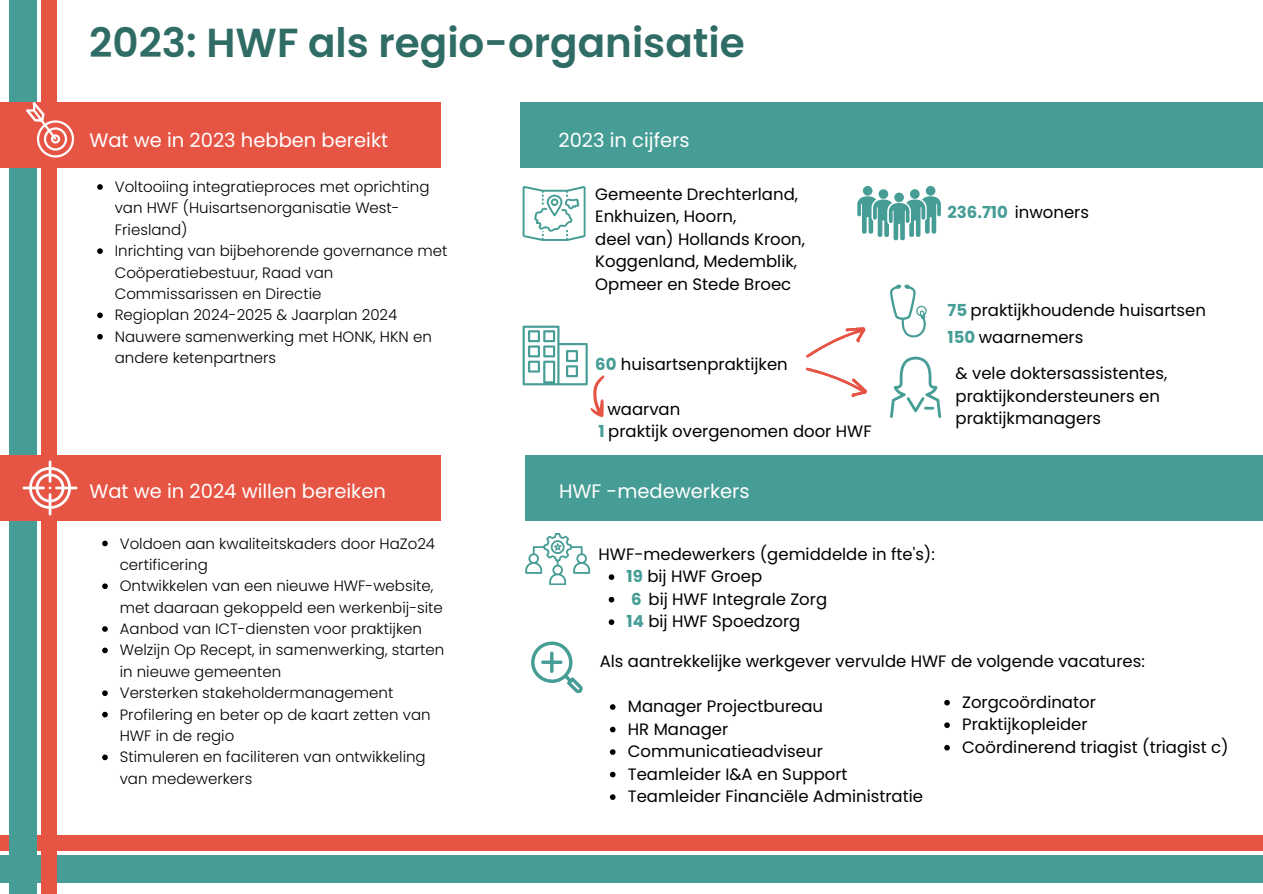
<style>
.page{position:relative;width:1263px;height:894px;background:#fff}
.page>*{position:absolute;margin:0;border:0;box-sizing:border-box;transform-origin:0 0}
.t1{font:600 40.5px "Poppins";color:#306c66}
.t2{font:19.5px "Poppins";color:#fff}
.t3{font:16.5px/22.5px "Poppins";color:#000}
.t4{font:300 15px/21.3px "Poppins";color:#000}
.s1{font-weight:700;color:#459d95}
</style>
<div class="page">
<div style="left:0;top:855px;width:1263px;height:28px;background:#459d95"></div>
<div style="left:0;top:835px;width:1263px;height:15px;background:#e65444"></div>
<div style="left:9px;top:0;width:28px;height:893px;background:#459d95"></div>
<div style="left:41px;top:0;width:16px;height:893px;background:#e65444"></div>
<div style="left:0;top:102px;width:441px;height:65px;background:#e65444"></div>
<svg style="left:26px;top:102px;width:48px;height:55px"></svg>
<div style="left:0;top:455px;width:441px;height:65px;background:#e65444"></div>
<svg style="left:23px;top:460px;width:54px;height:55px"></svg>
<div style="left:520px;top:102px;width:743px;height:65px;background:#459d95"></div>
<svg style="left:890px;top:284px;width:37px;height:53px"></svg>
<svg style="left:890px;top:356px;width:51px;height:62px"></svg>
<div style="left:926px;top:186px;width:9px;height:9px;background:#459d95;border-radius:50%"></div>
<div style="left:910px;top:189px;width:10px;height:10px;background:#459d95;border-radius:50%"></div>
<div style="left:863px;top:186px;width:9px;height:9px;background:#459d95;border-radius:50%"></div>
<div style="left:879px;top:189px;width:9px;height:10px;background:#459d95;border-radius:50%"></div>
<svg style="left:857px;top:196px;width:84px;height:44px"></svg>
<div style="left:894px;top:192px;width:10px;height:10px;background:#459d95;border-radius:50%"></div>
<svg style="left:523px;top:186px;width:62px;height:55px"></svg>
<div style="left:525px;top:455px;width:738px;height:65px;background:#459d95"></div>
<svg style="left:525px;top:533px;width:65px;height:51px"></svg>
<svg style="left:531px;top:641px;width:52px;height:52px"></svg>
<svg style="left:806px;top:327px;width:61px;height:70px"></svg>
<svg style="left:523px;top:325px;width:82px;height:92px"></svg>
<svg style="left:97px;top:184px;width:6px;height:6px"></svg>
<svg style="left:97px;top:248px;width:6px;height:6px"></svg>
<svg style="left:97px;top:312px;width:6px;height:6px"></svg>
<svg style="left:97px;top:334px;width:6px;height:5px"></svg>
<svg style="left:102px;top:540px;width:6px;height:6px"></svg>
<svg style="left:102px;top:583px;width:6px;height:6px"></svg>
<svg style="left:102px;top:626px;width:6px;height:5px"></svg>
<svg style="left:102px;top:647px;width:6px;height:6px"></svg>
<svg style="left:102px;top:690px;width:6px;height:5px"></svg>
<svg style="left:102px;top:711px;width:6px;height:6px"></svg>
<svg style="left:102px;top:754px;width:6px;height:6px"></svg>
<svg style="left:609px;top:574px;width:5px;height:5px"></svg>
<svg style="left:609px;top:596px;width:5px;height:6px"></svg>
<svg style="left:609px;top:619px;width:5px;height:5px"></svg>
<svg style="left:610px;top:704px;width:6px;height:5px"></svg>
<svg style="left:610px;top:726px;width:6px;height:6px"></svg>
<svg style="left:610px;top:749px;width:6px;height:5px"></svg>
<svg style="left:610px;top:771px;width:6px;height:6px"></svg>
<svg style="left:610px;top:794px;width:6px;height:5px"></svg>
<svg style="left:944px;top:699px;width:6px;height:6px"></svg>
<svg style="left:944px;top:722px;width:6px;height:5px"></svg>
<svg style="left:944px;top:744px;width:6px;height:6px"></svg>
<p class="t1" style="left:89px;top:15px;width:657px">2023: HWF als regio-organisatie</p>
<p class="t2" style="left:89px;top:126px;width:300px">Wat we in 2023 hebben bereikt</p>
<p class="t4" style="left:115px;top:176px;width:316px">Voltooiing integratieproces met oprichting van HWF (Huisartsenorganisatie West-<br>Friesland)</p>
<h2 class="t4" style="left:115px;top:240px;width:334px">Inrichting van bijbehorende governance met<br>Coöperatiebestuur, Raad van<br>Commissarissen en Directie</h2>
<h2 class="t4" style="left:115px;top:304px;width:284px">Regioplan 2024-2025 &amp; Jaarplan 2024</h2>
<p class="t4" style="left:115px;top:326px;width:319px">Nauwere samenwerking met HONK, HKN en andere ketenpartners</p>
<p class="t2" style="left:89px;top:477px;width:298px">Wat we in 2024 willen bereiken</p>
<p class="t4" style="left:120px;top:532px;width:317px">Voldoen aan kwaliteitskaders door HaZo24 certificering</p>
<p class="t4" style="left:120px;top:575px;width:325px">Ontwikkelen van een nieuwe HWF-website, met daaraan gekoppeld een werkenbij-site</p>
<p class="t4" style="left:120px;top:618px;width:304px">Aanbod van ICT-diensten voor praktijken</p>
<p class="t4" style="left:120px;top:639px;width:326px">Welzijn Op Recept, in samenwerking, starten in nieuwe gemeenten</p>
<p class="t4" style="left:120px;top:682px;width:275px">Versterken stakeholdermanagement</p>
<p class="t4" style="left:120px;top:703px;width:312px">Profilering en beter op de kaart zetten van<br>HWF in de regio</p>
<p class="t4" style="left:120px;top:746px;width:307px">Stimuleren en faciliteren van ontwikkeling van medewerkers</p>
<p class="t2" style="left:558px;top:126px;width:133px">2023 in cijfers</p>
<p class="t3" style="left:595px;top:183px;width:204px">Gemeente Drechterland,<br>Enkhuizen, Hoorn,</p>
<p class="t3" style="left:595px;top:228px;width:211px">deel van) Hollands Kroon,<br>Koggenland, Medemblik,<br>Opmeer en Stede Broec</p>
<h1 class="t3" style="left:595px;top:352px;width:194px"><span class="s1">60</span> huisartsenpraktijken</h1>
<p class="t3" style="left:607px;top:397px;width:74px">waarvan</p>
<p class="t3" style="left:599px;top:420px;width:275px"><span class="s1">1</span> praktijk overgenomen door HWF</p>
<p class="t2" style="left:559px;top:477px;width:192px">HWF -medewerkers</p>
<p class="t3" style="left:947px;top:201px;width:143px"><span class="s1">236.710</span> inwoners</p>
<p class="t3" style="left:947px;top:299px;width:260px"><span class="s1">75</span> praktijkhoudende huisartsen</p>
<p class="t3" style="left:947px;top:326px;width:137px"><span class="s1">150</span> waarnemers</p>
<p class="t3" style="left:955px;top:362px;width:213px">&amp; vele doktersassistentes, praktijkondersteuners en praktijkmanagers</p>
<p class="t3" style="left:599px;top:542px;width:338px">HWF-medewerkers (gemiddelde in fte's):</p>
<p class="t3" style="left:627px;top:565px;width:137px"><span class="s1">19</span> bij HWF Groep</p>
<p class="t3" style="left:631px;top:587px;width:198px"><span class="s1">6</span> bij HWF Integrale Zorg</p>
<p class="t3" style="left:627px;top:610px;width:175px"><span class="s1">14</span> bij HWF Spoedzorg</p>
<p class="t3" style="left:600px;top:649px;width:547px">Als aantrekkelijke werkgever vervulde HWF de volgende vacatures:</p>
<h2 class="t3" style="left:628px;top:694px;width:197px">Manager Projectbureau</h2>
<h2 class="t3" style="left:628px;top:717px;width:102px">HR Manager</h2>
<p class="t3" style="left:628px;top:739px;width:196px">Communicatieadviseur</p>
<p class="t3" style="left:628px;top:762px;width:221px">Teamleider I&amp;A en Support</p>
<p class="t3" style="left:628px;top:784px;width:297px">Teamleider Financiële Administratie</p>
<p class="t3" style="left:962px;top:690px;width:135px">Zorgcoördinator</p>
<p class="t3" style="left:962px;top:713px;width:127px">Praktijkopleider</p>
<p class="t3" style="left:962px;top:735px;width:268px">Coördinerend triagist (triagist c)</p>
</div>
